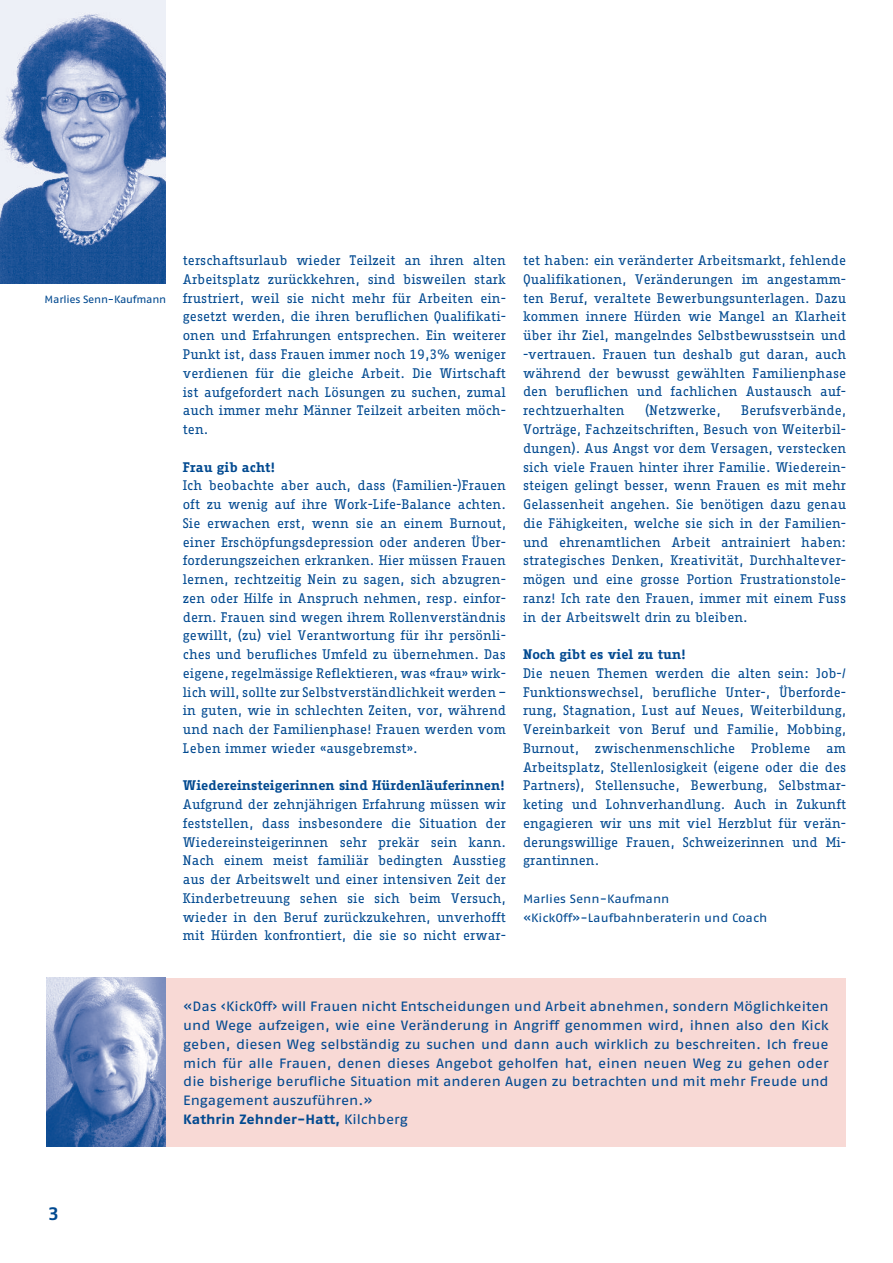
<style>
.page{position:relative;width:893px;height:1263px;background:#fff}
.page>*{position:absolute;margin:0;border:0;box-sizing:border-box;transform-origin:0 0}
.t1{font:700 18px "Fago Mo";color:#014990}
.t2{font:13.5px/18.8px "Fago Office Serif";color:#014990;text-align:justify}
.t3{font:13.5px/18.8px "Fago Ex";color:#014990;text-align:justify}
.t4{font:700 13.5px "Fago Office Serif";color:#014990}
.t5{font:13.5px "Fago Ex Bold Lf";color:#014990}
.t6{font:12px/18.8px "Fago Ex";color:#014990}
.t7{font:10.5px "Fago Ex Regular Lf";letter-spacing:-.025em;color:#014990}
.s1{font-family:"Fago Ex"}
</style>
<div class="page">
<img style="left:0;top:0;width:166px;height:284px">
<div style="left:47px;top:978px;width:799px;height:168px;background:#f8d9d5"></div>
<img style="left:47px;top:978px;width:119px;height:168px">
<p class="t7" style="left:45px;top:294px;width:123px">Marlies Senn-Kaufmann</p>
<p class="t2" style="left:183px;top:251px;width:325px">terschaftsurlaub wieder Teilzeit an ihren alten Arbeitsplatz zurückkehren, sind bisweilen stark frustriert, weil sie nicht mehr für Arbeiten ein&shy;gesetzt werden, die ihren beruflichen Qualifikati&shy;onen und Erfahrungen entsprechen. Ein weiterer Punkt ist, dass Frauen immer noch 19,3% weniger verdienen für die gleiche Arbeit. Die Wirtschaft ist aufgefordert nach Lösungen zu suchen, zumal auch immer mehr Männer Teilzeit arbeiten möch&shy;ten.</p>
<p class="t4" style="left:183px;top:460px;width:94px">Frau gib acht!</p>
<p class="t2" style="left:183px;top:476px;width:325px">Ich beobachte aber auch, dass (Familien-)Frauen oft zu wenig auf ihre Work-Life-Balance achten.<br>Sie erwachen erst, wenn sie an einem Burnout, einer Erschöpfungsdepression oder anderen Über&shy;forderungszeichen erkranken. Hier müssen Frauen lernen, rechtzeitig Nein zu sagen, sich abzugren&shy;zen oder Hilfe in Anspruch nehmen, resp. einfor&shy;dern. Frauen sind wegen ihrem Rollenverständnis gewillt, (zu) viel Verantwortung für ihr persönli&shy;ches und berufliches Umfeld zu übernehmen. Das eigene, regelmässige Reflektieren, was «frau» wirk&shy;lich will, sollte zur Selbstverständlichkeit werden – in guten, wie in schlechten Zeiten, vor, während und nach der Familienphase! Frauen werden vom Leben immer wieder «ausgebremst».</p>
<p class="t4" style="left:183px;top:779px;width:324px">Wiedereinsteigerinnen sind Hürdenläuferinnen!</p>
<p class="t2" style="left:183px;top:795px;width:325px">Aufgrund der zehnjährigen Erfahrung müssen wir feststellen, dass insbesondere die Situation der Wiedereinsteigerinnen sehr prekär sein kann.<br>Nach einem meist familiär bedingten Ausstieg aus der Arbeitswelt und einer intensiven Zeit der Kinderbetreuung sehen sie sich beim Versuch, wieder in den Beruf zurückzukehren, unverhofft mit Hürden konfrontiert, die sie so nicht erwar-</p>
<p class="t2" style="left:523px;top:251px;width:325px">tet haben: ein veränderter Arbeitsmarkt, fehlende Qualifikationen, Veränderungen im angestamm&shy;ten Beruf, veraltete Bewerbungsunterlagen. Dazu kommen innere Hürden wie Mangel an Klarheit über ihr Ziel, mangelndes Selbstbewusstsein und -vertrauen. Frauen tun deshalb gut daran, auch während der bewusst gewählten Familienphase den beruflichen und fachlichen Austausch auf&shy;rechtzuerhalten</p>
<p class="t2" style="left:645px;top:401px;width:77px">(Netzwerke,</p>
<p class="t2" style="left:523px;top:401px;width:325px;text-indent:218px">Berufsverbände, Vorträge, Fachzeitschriften, Besuch von Weiterbil&shy;dungen). Aus Angst vor dem Versagen, verstecken sich viele Frauen hinter ihrer Familie. Wiederein&shy;steigen gelingt besser, wenn Frauen es mit mehr Gelassenheit angehen. Sie benötigen dazu genau die Fähigkeiten, welche sie sich in der Familien&shy;und ehrenamtlichen Arbeit antrainiert haben: strategisches Denken, Kreativität, Durchhaltever&shy;mögen und eine grosse Portion Frustrationstole&shy;ranz! Ich rate den Frauen, immer mit einem Fuss in der Arbeitswelt drin zu bleiben.</p>
<p class="t4" style="left:523px;top:648px;width:165px">Noch gibt es viel zu tun!</p>
<p class="t2" style="left:523px;top:664px;width:325px">Die neuen Themen werden die alten sein: Job-/ Funktionswechsel, berufliche Unter-, Überforde&shy;rung, Stagnation, Lust auf Neues, Weiterbildung, Vereinbarkeit von Beruf und Familie, Mobbing, Burnout, zwischenmenschliche Probleme am Arbeitsplatz, Stellenlosigkeit (eigene oder die des Partners), Stellensuche, Bewerbung, Selbstmar&shy;keting und Lohnverhandlung. Auch in Zukunft engagieren wir uns mit viel Herzblut für verän&shy;derungswillige Frauen, Schweizerinnen und Mi&shy;grantinnen.</p>
<p class="t6" style="left:523px;top:889px;width:246px">Marlies Senn-Kaufmann «KickOff»-Laufbahnberaterin und Coach</p>
<p class="t3" style="left:183px;top:997px;width:647px">«Das ‹KickOff› will Frauen nicht Entscheidungen und Arbeit abnehmen, sondern Möglichkeiten und Wege aufzeigen, wie eine Veränderung in Angriff genommen wird, ihnen also den Kick geben, diesen Weg selbständig zu suchen und dann auch wirklich zu beschreiten. Ich freue mich für alle Frauen, denen dieses Angebot geholfen hat, einen neuen Weg zu gehen oder die bisherige berufliche Situation mit anderen Augen zu betrachten und mit mehr Freude und Engagement auszuführen.»</p>
<p class="t5" style="left:183px;top:1113px;width:226px">Kathrin Zehnder-Hatt, <span class="s1">Kilchberg</span></p>
<h1 class="t1" style="left:48px;top:1203px;width:12px">3</h1>
</div>
